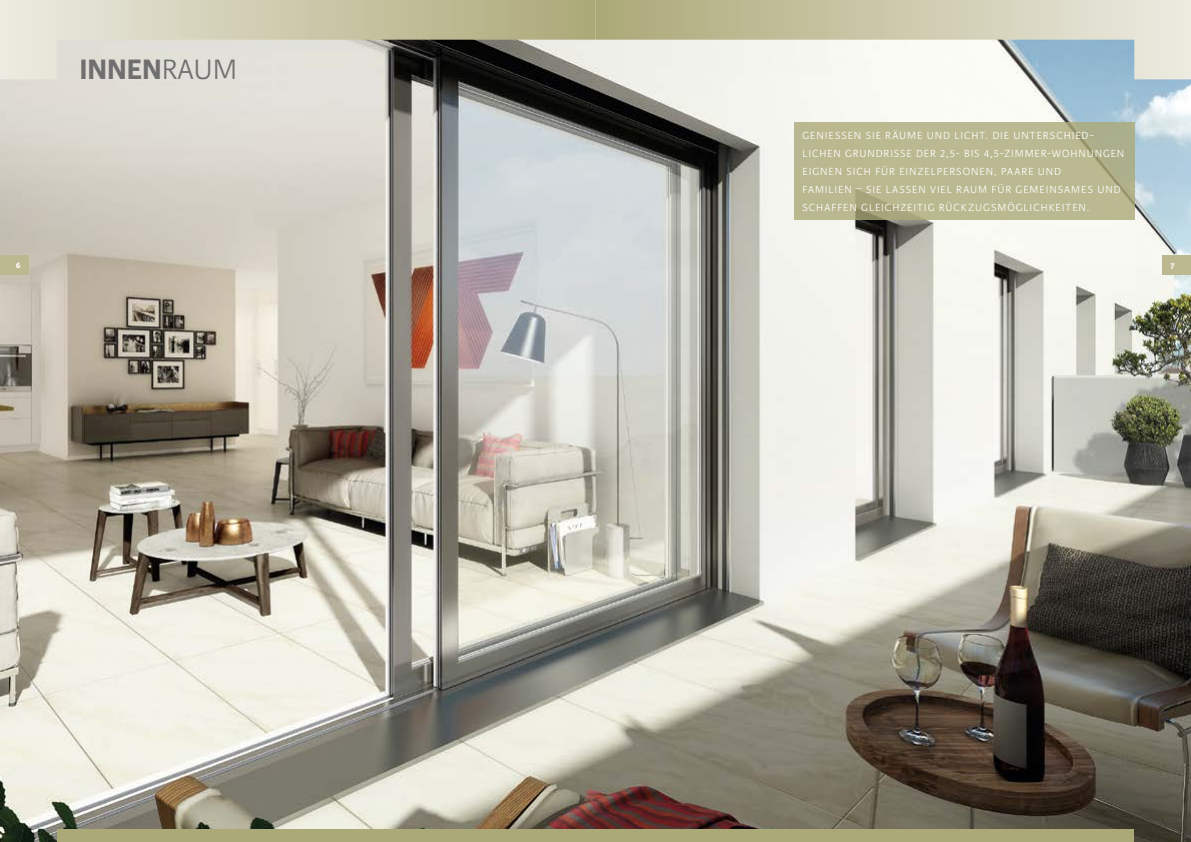
<style>
.page{position:relative;width:1191px;height:842px;background:#fff}
.page>*{position:absolute;margin:0;border:0;box-sizing:border-box;transform-origin:0 0}
.t1{font:700 30px "Karmina Sans";color:#706f6f}
.t2{font:300 11px/18px "Karmina Sans";letter-spacing:.085em;color:#fff}
.t3{font:700 9px "Karmina Sans";color:#fff}
.s1{font-weight:300}
</style>
<div class="page">
<img style="left:0;top:79px;width:1191px;height:763px">
<svg style="left:595px;top:0;width:596px;height:79px"></svg>
<svg style="left:0;top:0;width:595px;height:79px;background:#bdbaa8"></svg>
<div style="left:595px;top:829px;width:539px;height:13px;background:#aca978"></div>
<div style="left:57px;top:829px;width:538px;height:13px;background:#aca978"></div>
<div style="left:0;top:255px;width:28px;height:20px;background:#bcb991"></div>
<div style="left:1162px;top:255px;width:29px;height:20px;background:#bcb991"></div>
<svg style="left:794px;top:122px;width:340px;height:97px;background:#b8b68e"></svg>
<h1 class="t1" style="left:79px;top:52px;width:159px">INNEN<span class="s1">RAUM</span></h1>
<p class="t2" style="left:802px;top:126px;width:323px">GENIESSEN SIE RÄUME UND LICHT. DIE UNTERSCHIED-LICHEN GRUNDRISSE DER 2,5- BIS 4,5-ZIMMER-WOHNUNGEN EIGNEN SICH FÜR EINZELPERSONEN, PAARE UND<br>FAMILIEN – SIE LASSEN VIEL RAUM FÜR GEMEINSAMES UND SCHAFFEN GLEICHZEITIG RÜCKZUGSMÖGLICHKEITEN.</p>
<p class="t3" style="left:16px;top:260px;width:6px">6</p>
<p class="t3" style="left:1170px;top:260px;width:6px">7</p>
</div>
